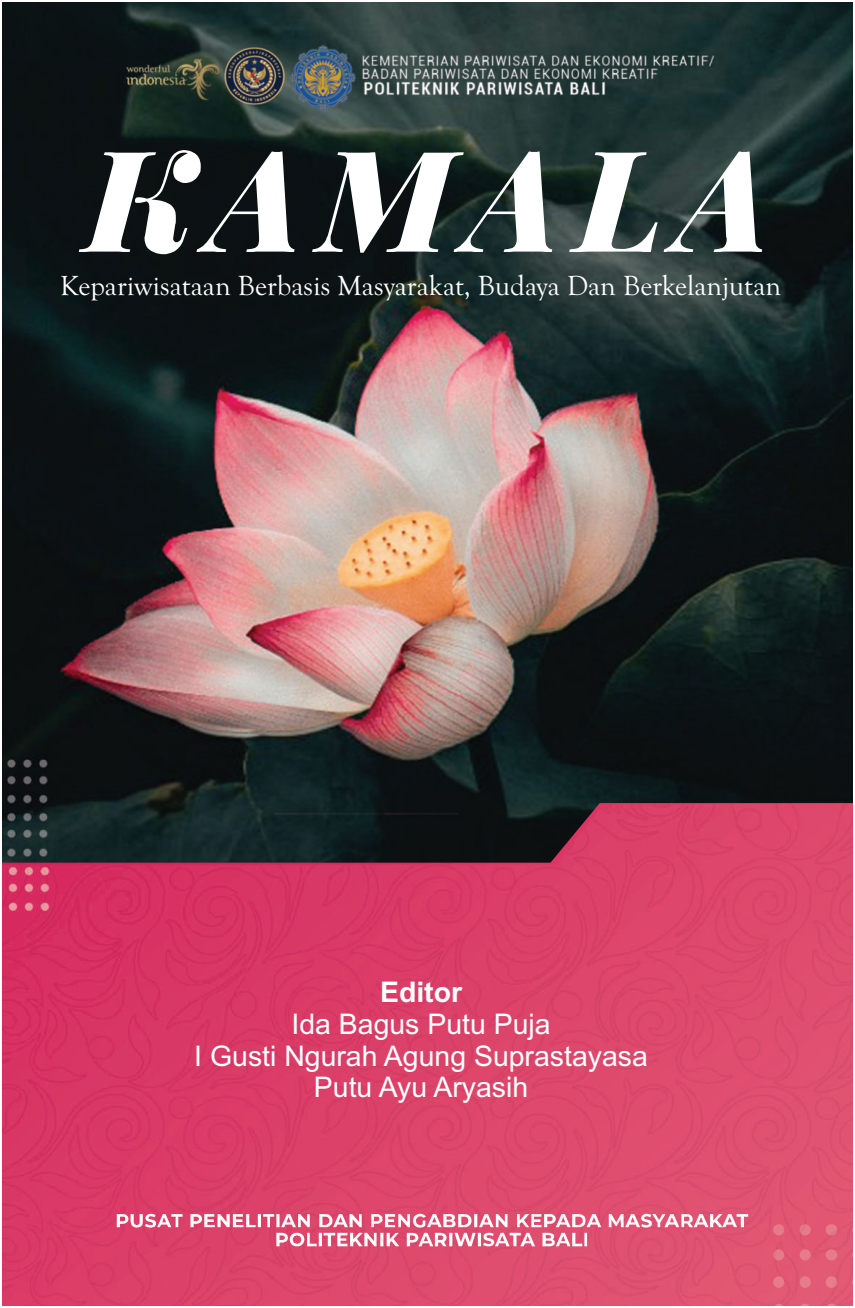
<style>
.page{position:relative;width:855px;height:1308px;background:#fff}
.page>*{position:absolute;margin:0;border:0;box-sizing:border-box;transform-origin:0 0}
.t1{font:28.6px "Goudy Old Style T";color:#fff}
.t2{font:28.4px/31.8px "Arial";color:#fff;text-align:center}
.t3{font:700 28.4px "Arial";color:#fff}
</style>
<div class="page">
<img style="left:2px;top:2px;width:850px;height:801px">
<img style="left:2px;top:803px;width:850px;height:503px">
<img style="left:79px;top:150px;width:206px;height:104px">
<img style="left:117px;top:1214px;width:215px;height:14px">
<svg style="left:773px;top:1224px;width:11px;height:11px"></svg>
<svg style="left:799px;top:1224px;width:11px;height:11px"></svg>
<svg style="left:825px;top:1224px;width:12px;height:11px"></svg>
<svg style="left:773px;top:1249px;width:11px;height:11px"></svg>
<svg style="left:799px;top:1249px;width:11px;height:11px"></svg>
<svg style="left:825px;top:1249px;width:12px;height:11px"></svg>
<svg style="left:773px;top:1276px;width:11px;height:12px"></svg>
<svg style="left:799px;top:1276px;width:11px;height:12px"></svg>
<svg style="left:825px;top:1276px;width:12px;height:12px"></svg>
<svg style="left:852px;top:1276px;width:1px;height:12px"></svg>
<svg style="left:773px;top:1304px;width:11px;height:2px"></svg>
<svg style="left:799px;top:1304px;width:11px;height:2px"></svg>
<svg style="left:825px;top:1304px;width:12px;height:2px"></svg>
<p class="t1" style="left:60px;top:270px;width:722px">Kepariwisataan Berbasis Masyarakat, Budaya Dan Berkelanjutan</p>
<p class="t3" style="left:380px;top:981px;width:84px">Editor</p>
<p class="t2" style="left:194px;top:1011px;width:455px">Ida Bagus Putu Puja<br>I Gusti Ngurah Agung Suprastayasa<br>Putu Ayu Aryasih</p>
</div>
